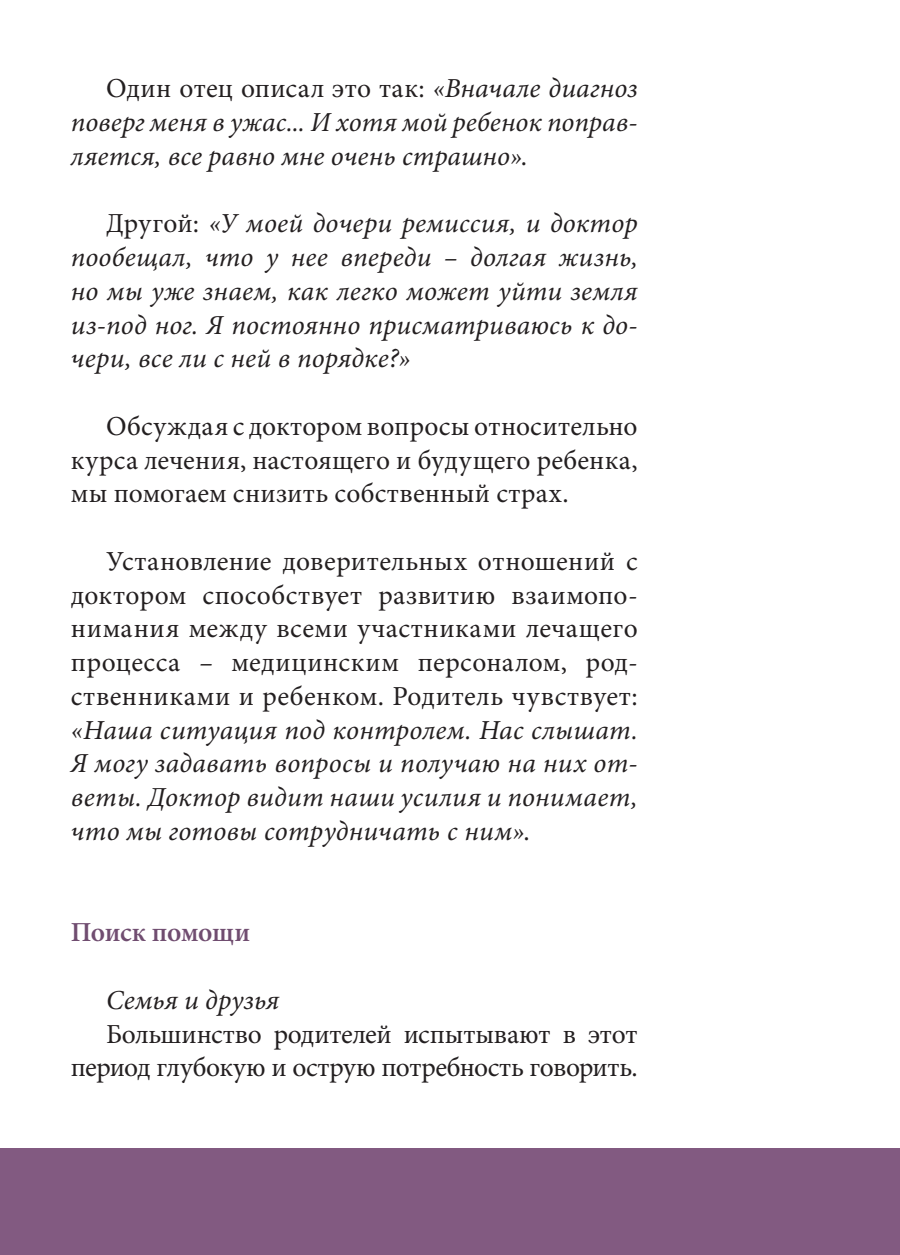
<style>
.page{position:relative;width:900px;height:1255px;background:#fff}
.page>*{position:absolute;margin:0;border:0;box-sizing:border-box;transform-origin:0 0}
.text{font:27.5px/33.8px "Minion Pro";color:#231f20;text-align:justify}
.text-2{font:italic 27.5px/33.8px "Minion Pro";letter-spacing:.005em;color:#231f20;text-align:justify}
.text_oblozh{font:600 27.5px "Minion Pro";letter-spacing:-.015em;color:#704d70}
.s1{font-style:normal}
.s2{font-style:italic}
</style>
<div class="page">
<div style="left:0;top:1148px;width:900px;height:106px;background:#825a81"></div>
<p class="text-2" style="left:71px;top:71px;width:568px;text-indent:35px"><span class="s1">Один отец описал это так:</span> «Вначале диагноз поверг меня в ужас... И хотя мой ребенок поправ&shy;ляется, все равно мне очень страшно»<span class="s1">.</span></p>
<p class="text-2" style="left:71px;top:206px;width:568px;text-indent:35px"><span class="s1">Другой:</span> «У моей дочери ремиссия, и доктор пообещал, что у нее впереди – долгая жизнь, но мы уже знаем, как легко может уйти земля из-под ног. Я постоянно присматриваюсь к до&shy;чери, все ли с ней в порядке?»</p>
<p class="text" style="left:71px;top:409px;width:568px;text-indent:35px">Обсуждая с доктором вопросы относительно курса лечения, настоящего и будущего ребенка, мы помогаем снизить собственный страх.</p>
<p class="text" style="left:71px;top:544px;width:568px;text-indent:35px">Установление доверительных отношений с доктором способствует развитию взаимопо&shy;нимания между всеми участниками лечащего процесса <span class="s2">–</span> медицинским персоналом, род&shy;ственниками и ребенком. Родитель чувствует: <span class="s2">«Наша ситуация под контролем. Нас слышат.<br>Я могу задавать вопросы и получаю на них от&shy;веты. Доктор видит наши усилия и понимает, что мы готовы сотрудничать с ним»</span>.</p>
<p class="text_oblozh" style="left:71px;top:913px;width:181px">Поиск помощи</p>
<p class="text-2" style="left:106px;top:983px;width:175px">Семья и друзья</p>
<p class="text" style="left:71px;top:1017px;width:568px;text-align:right">Большинство родителей испытывают в этот период глубокую и острую потребность говорить.</p>
</div>
